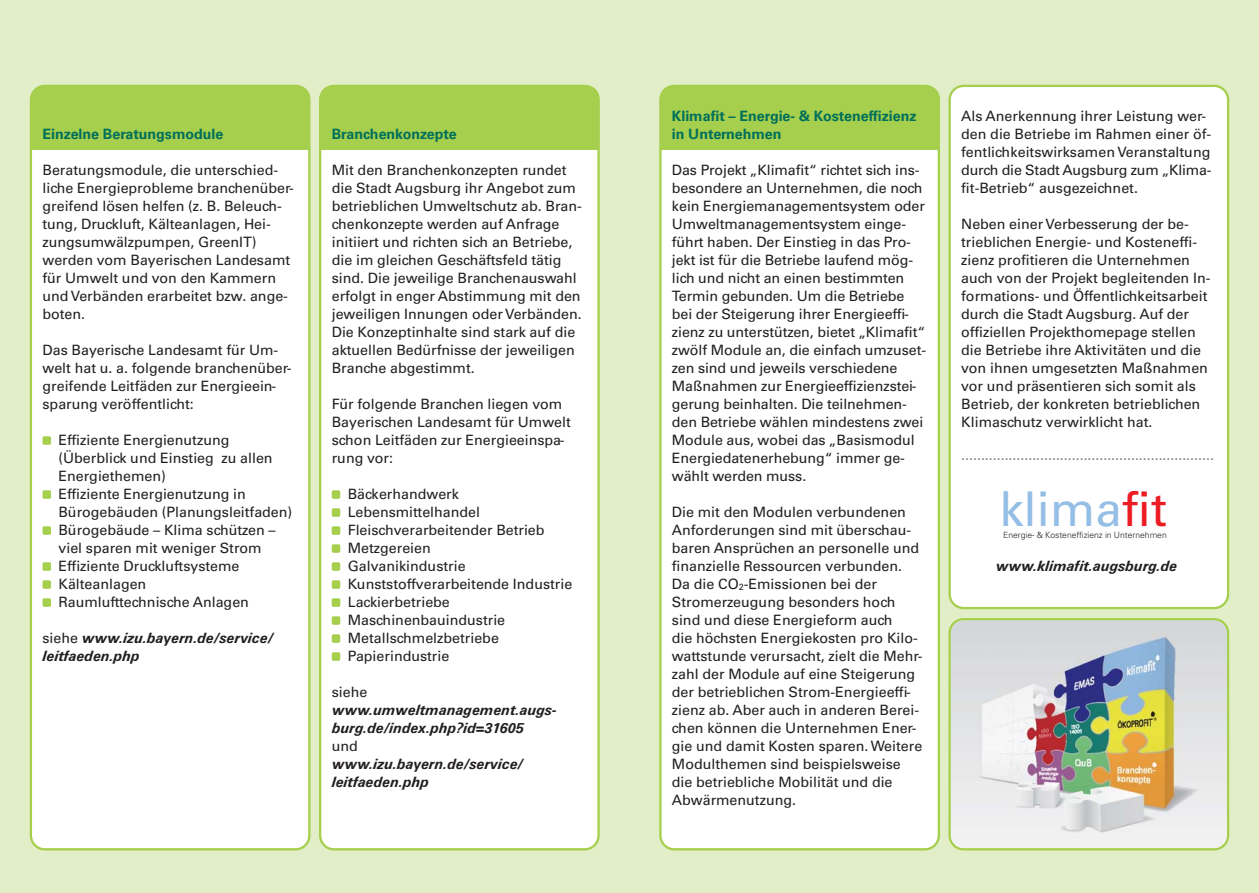
<style>
.page{position:relative;width:1259px;height:893px;background:#e1eec7}
.page>*{position:absolute;margin:0;border:0;box-sizing:border-box;transform-origin:0 0}
.t1{font:47.85px "Univers LT";color:#94bee5}
.t2{font:14.25px/18px "Univers LT";color:#231f20}
.t3{font:italic 700 14.25px/18px "Univers LT";color:#231f20}
.t4{font:700 14.25px/18px "Univers LT";color:#006f5a}
.t5{font:14.25px "Univers LT";color:#808285}
.t6{font:300 8.55px "Univers LT";color:#231f20}
.s1{font-weight:400;font-style:normal}
.s2{color:#ed1c24}
</style>
<div class="page">
<div style="left:948px;top:85px;width:281px;height:524px;background:#fff"></div>
<img style="left:948px;top:618px;width:281px;height:232px">
<div style="left:659px;top:85px;width:281px;height:765px;background:#fff"></div>
<div style="left:30px;top:85px;width:280px;height:765px;background:#fff"></div>
<div style="left:319px;top:85px;width:281px;height:765px;background:#fff"></div>
<div style="left:320px;top:86px;width:279px;height:64px;background:#a5cf4c"></div>
<div style="left:31px;top:86px;width:279px;height:64px;background:#a5cf4c"></div>
<div style="left:332px;top:490px;width:8px;height:9px;background:#a5cf4c;border-radius:2px"></div>
<div style="left:332px;top:508px;width:8px;height:9px;background:#a5cf4c;border-radius:2px"></div>
<div style="left:332px;top:526px;width:8px;height:9px;background:#a5cf4c;border-radius:2px"></div>
<div style="left:332px;top:544px;width:8px;height:9px;background:#a5cf4c;border-radius:2px"></div>
<div style="left:332px;top:562px;width:8px;height:9px;background:#a5cf4c;border-radius:2px"></div>
<div style="left:332px;top:580px;width:8px;height:9px;background:#a5cf4c;border-radius:2px"></div>
<div style="left:332px;top:598px;width:8px;height:9px;background:#a5cf4c;border-radius:2px"></div>
<div style="left:332px;top:616px;width:8px;height:9px;background:#a5cf4c;border-radius:2px"></div>
<div style="left:332px;top:634px;width:8px;height:9px;background:#a5cf4c;border-radius:2px"></div>
<div style="left:332px;top:652px;width:8px;height:9px;background:#a5cf4c;border-radius:2px"></div>
<div style="left:660px;top:86px;width:279px;height:64px;background:#a5cf4c"></div>
<div style="left:43px;top:436px;width:8px;height:9px;background:#a5cf4c;border-radius:2px"></div>
<div style="left:43px;top:490px;width:8px;height:9px;background:#a5cf4c;border-radius:2px"></div>
<div style="left:43px;top:526px;width:8px;height:9px;background:#a5cf4c;border-radius:2px"></div>
<div style="left:43px;top:562px;width:8px;height:9px;background:#a5cf4c;border-radius:2px"></div>
<div style="left:43px;top:580px;width:8px;height:9px;background:#a5cf4c;border-radius:2px"></div>
<div style="left:43px;top:598px;width:8px;height:9px;background:#a5cf4c;border-radius:2px"></div>
<p class="t4" style="left:43px;top:126px;width:182px">Einzelne Beratungsmodule</p>
<p class="t2" style="left:43px;top:162px;width:253px">Beratungsmodule, die unterschied - liche Energieprobleme branchenüber&shy;greifend lösen helfen (z. B. Beleuch&shy;tung, Druckluft, Kälteanlagen, Hei&shy;zungsumwälzpumpen, GreenIT) werden vom Bayerischen Landesamt für Umwelt und von den Kammern und Verbänden erarbeitet bzw. ange&shy;boten.</p>
<p class="t2" style="left:43px;top:342px;width:251px">Das Bayerische Landesamt für Um&shy;welt hat u. a. folgende branchenüber&shy;greifende Leitfäden zur Energieein&shy;sparung veröffentlicht:</p>
<p class="t2" style="left:58px;top:432px;width:235px">Effiziente Energienutzung (Überblick und Einstieg zu allen<br>Energiethemen)<br>Effiziente Energienutzung in<br>Bürogebäuden (Planungsleitfaden)<br>Bürogebäude – Klima schützen – viel sparen mit weniger Strom<br>Effiziente Druckluftsysteme<br>Kälteanlagen<br>Raumlufttechnische Anlagen</p>
<p class="t3" style="left:43px;top:630px;width:232px"><span class="s1">siehe</span> www.izu.bayern.de/service/ leitfaeden.php</p>
<p class="t4" style="left:332px;top:126px;width:126px">Branchenkonzepte</p>
<p class="t2" style="left:332px;top:162px;width:252px">Mit den Branchenkonzepten rundet die Stadt Augsburg ihr Angebot zum betrieblichen Umweltschutz ab. Bran&shy;chenkonzepte werden auf Anfrage initiiert und richten sich an Betriebe, die im gleichen Geschäftsfeld tätig sind. Die jeweilige Branchenauswahl erfolgt in enger Abstimmung mit den jeweiligen Innungen oder Verbänden.<br>Die Konzeptinhalte sind stark auf die aktuellen Bedürfnisse der jeweiligen Branche abgestimmt.</p>
<p class="t2" style="left:332px;top:396px;width:241px">Für folgende Branchen liegen vom<br>Bayerischen Landesamt für Umwelt schon Leitfäden zur Energieeinspa&shy;rung vor:</p>
<p class="t2" style="left:348px;top:486px;width:226px">Bäckerhandwerk<br>Lebensmittelhandel<br>Fleischverarbeitender Betrieb<br>Metzgereien<br>Galvanikindustrie<br>Kunststoffverarbeitende Industrie<br>Lackierbetriebe<br>Maschinenbauindustrie<br>Metallschmelzbetriebe<br>Papierindustrie</p>
<p class="t2" style="left:332px;top:684px;width:37px">siehe</p>
<p class="t3" style="left:332px;top:702px;width:226px">www.umweltmanagement.augs&shy;burg.de/index.php?id=31605</p>
<p class="t2" style="left:332px;top:738px;width:28px">und</p>
<p class="t3" style="left:332px;top:756px;width:193px">www.izu.bayern.de/service/ leitfaeden.php</p>
<p class="t4" style="left:672px;top:108px;width:246px">Klimafit – Energie- &amp; Kosteneffizienz in Unternehmen</p>
<p class="t2" style="left:672px;top:162px;width:256px">Das Projekt „Klimafit“ richtet sich ins&shy;besondere an Unternehmen, die noch kein Energiemanagementsystem oder Umweltmanagementsystem einge&shy;führt haben. Der Einstieg in das Pro&shy;jekt ist für die Betriebe laufend mög&shy;lich und nicht an einen bestimmten Termin gebunden. Um die Betriebe bei der Steigerung ihrer Energieeffi&shy;zienz zu unterstützen, bietet „Klimafit“ zwölf Module an, die einfach umzuset&shy;zen sind und jeweils verschiedene Maßnahmen zur Energieeffizienzstei&shy;gerung beinhalten. Die teilnehmen&shy;den Betriebe wählen mindestens zwei Module aus, wobei das „Basismodul Energiedatenerhebung“ immer ge&shy;wählt werden muss.</p>
<p class="t2" style="left:672px;top:504px;width:252px">Die mit den Modulen verbundenen Anforderungen sind mit überschau - baren Ansprüchen an personelle und finanzielle Ressourcen verbunden.<br>Da die CO<sub>2</sub>-Emissionen bei der Stromerzeugung besonders hoch sind und diese Energieform auch<br>die höchsten Energiekosten pro Kilo&shy;wattstunde verursacht, zielt die Mehr&shy;zahl der Module auf eine Steigerung der betrieblichen Strom-Energieeffi&shy;zienz ab. Aber auch in anderen Berei&shy;chen können die Unternehmen Ener&shy;gie und damit Kosten sparen. Weitere Modulthemen sind beispielsweise die betriebliche Mobilität und die Abwärmenutzung.</p>
<p class="t2" style="left:961px;top:108px;width:252px">Als Anerkennung ihrer Leistung wer&shy;den die Betriebe im Rahmen einer öf&shy;fentlichkeitswirksamen Veranstaltung durch die Stadt Augsburg zum „Klima&shy;fit-Betrieb“ ausgezeichnet.</p>
<p class="t2" style="left:961px;top:216px;width:251px">Neben einer Verbesserung der be&shy;trieblichen Energie- und Kosteneffi&shy;zienz profitieren die Unternehmen auch von der Projekt begleitenden In&shy;formations- und Öffentlichkeitsarbeit durch die Stadt Augsburg. Auf der offiziellen Projekthomepage stellen die Betriebe ihre Aktivitäten und die von ihnen umgesetzten Maßnahmen vor und präsentieren sich somit als Betrieb, der konkreten betrieblichen Klimaschutz verwirklicht hat.</p>
<p class="t5" style="left:961px;top:449px;width:254px">................................................................</p>
<h1 class="t1" style="left:999px;top:491px;width:169px">klima<span class="s2">fit</span></h1>
<p class="t6" style="left:1003px;top:532px;width:165px">Energie- &amp; Kosteneffizienz in Unternehmen</p>
<p class="t3" style="left:996px;top:558px;width:183px">www.klimafit.augsburg.de</p>
</div>
